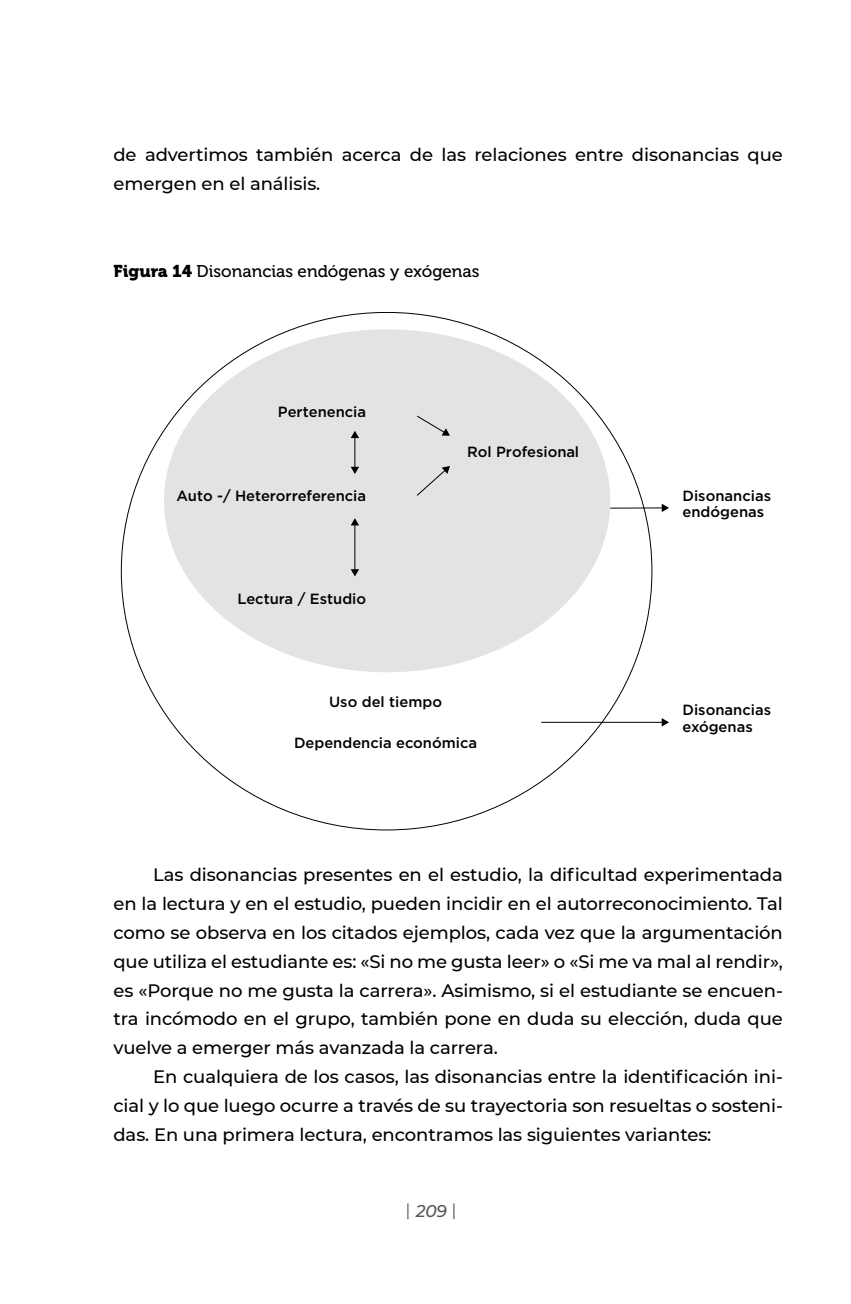
<style>
.page{position:relative;width:851px;height:1304px;background:#fff}
.page>*{position:absolute;margin:0;border:0;box-sizing:border-box;transform-origin:0 0}
.t1{font:500 18px/28.8px "Montserrat";letter-spacing:-.005em;color:#000;text-align:justify}
.t2{font:17px "Museo 500";color:#000}
.t3{font:italic 500 17px "Montserrat";color:#575756}
.t4{font:500 14.8px/16.2px "Gotham";color:#000}
.s1{font-family:"Museo 900"}
.s2{font-family:"Gotham";font-weight:400;font-style:normal}
</style>
<div class="page">
<div style="left:164px;top:329px;width:446px;height:343px;background:#e3e3e3;border-radius:50%"></div>
<hr style="left:354px;top:437px;width:1px;height:31px;background:#000">
<svg style="left:350px;top:431px;width:9px;height:7px"></svg>
<svg style="left:351px;top:467px;width:8px;height:7px"></svg>
<hr style="left:354px;top:524px;width:1px;height:46px;background:#000">
<svg style="left:351px;top:518px;width:8px;height:7px"></svg>
<svg style="left:350px;top:569px;width:9px;height:7px"></svg>
<svg style="left:417px;top:466px;width:33px;height:30px"></svg>
<svg style="left:417px;top:415px;width:33px;height:21px"></svg>
<hr style="left:610px;top:507px;width:52px;height:2px;background:#000">
<svg style="left:661px;top:504px;width:8px;height:8px"></svg>
<hr style="left:541px;top:722px;width:121px;height:1px;background:#000">
<svg style="left:661px;top:718px;width:8px;height:8px"></svg>
<p class="t1" style="left:113px;top:140px;width:671px">de advertimos también acerca de las relaciones entre disonancias que emergen en el análisis.</p>
<p class="t2" style="left:113px;top:262px;width:367px"><span class="s1">Figura 14</span> Disonancias endógenas y exógenas</p>
<p class="t4" style="left:278px;top:404px;width:90px">Pertenencia</p>
<p class="t4" style="left:176px;top:487px;width:191px">Auto -/ Heterorreferencia</p>
<p class="t4" style="left:237px;top:590px;width:130px">Lectura / Estudio</p>
<p class="t4" style="left:467px;top:444px;width:113px">Rol Profesional</p>
<p class="t4" style="left:329px;top:694px;width:114px">Uso del tiempo</p>
<p class="t4" style="left:294px;top:735px;width:185px">Dependencia económica</p>
<p class="t4" style="left:682px;top:487px;width:90px">Disonancias endógenas</p>
<p class="t4" style="left:682px;top:702px;width:90px">Disonancias exógenas</p>
<p class="t1" style="left:113px;top:860px;width:671px;text-indent:40px">Las disonancias presentes en el estudio, la dificultad experimentada en la lectura y en el estudio, pueden incidir en el autorreconocimiento. Tal como se observa en los citados ejemplos, cada vez que la argumentación que utiliza el estudiante es: «Si no me gusta leer» o «Si me va mal al rendir», es «Porque no me gusta la carrera». Asimismo, si el estudiante se encuen&shy;tra incómodo en el grupo, también pone en duda su elección, duda que vuelve a emerger más avanzada la carrera.</p>
<p class="t1" style="left:113px;top:1062px;width:671px;text-indent:40px">En cualquiera de los casos, las disonancias entre la identificación ini&shy;cial y lo que luego ocurre a través de su trayectoria son resueltas o sosteni&shy;das. En una primera lectura, encontramos las siguientes variantes:</p>
<p class="t3" style="left:405px;top:1199px;width:52px"><span class="s2">|</span> 209 <span class="s2">|</span></p>
</div>
